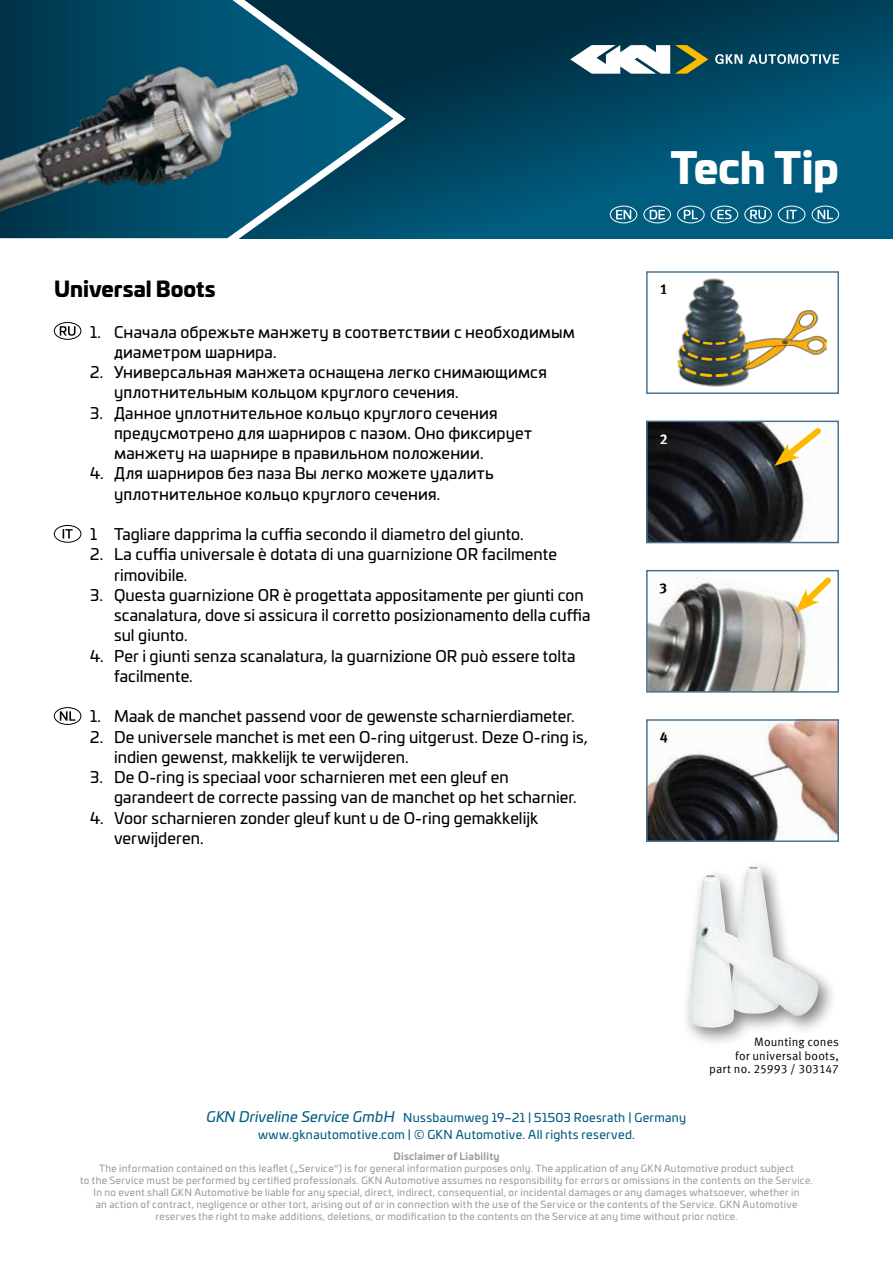
<style>
.page{position:relative;width:893px;height:1263px;background:#fff}
.page>*{position:absolute;margin:0;border:0;box-sizing:border-box;transform-origin:0 0}
.t1{font:900 42px "Univia Pro";letter-spacing:-.005em;color:#fff}
.t2{font:900 21px "Univia Pro";color:#000}
.t3{font:15.75px/20.2px "Univia Pro";letter-spacing:.005em;color:#000}
.t4{font:700 14.25px "Meta Offc";color:#000}
.t5{font:700 14.25px "Meta Offc";color:#fff}
.t6{font:12px/17px "Univia Pro";letter-spacing:.03em;color:#005d80;text-align:center}
.t7{font:12px/13.5px "Meta Offc Norm";letter-spacing:.01em;color:#000;text-align:right}
.t8{font:9.75px/12px "Univia Pro";letter-spacing:.035em;color:#9c9d9d;text-align:center}
.t9{font:700 9.75px "Univia Pro";letter-spacing:.03em;color:#9c9d9d}
.s1{font-style:italic;font-size:14.25px}
</style>
<div class="page">
<svg style="left:412px;top:0;width:481px;height:238px"></svg>
<svg style="left:570px;top:45px;width:138px;height:29px"></svg>
<svg style="left:715px;top:54px;width:27px;height:10px"></svg>
<svg style="left:748px;top:54px;width:91px;height:10px"></svg>
<svg style="left:0;top:0;width:412px;height:239px"></svg>
<img style="left:649px;top:722px;width:187px;height:117px">
<div style="left:646px;top:719px;width:193px;height:123px;border:2px solid #467593"></div>
<div style="left:682px;top:859px;width:156px;height:189px;background:#000;opacity:.5"></div>
<img style="left:689px;top:866px;width:129px;height:162px">
<img style="left:649px;top:582px;width:161px;height:108px">
<div style="left:646px;top:570px;width:193px;height:123px;border:2px solid #467593"></div>
<svg style="left:795px;top:572px;width:41px;height:41px"></svg>
<img style="left:649px;top:424px;width:185px;height:116px">
<div style="left:646px;top:421px;width:193px;height:122px;border:2px solid #467593"></div>
<svg style="left:774px;top:423px;width:52px;height:43px"></svg>
<img style="left:677px;top:278px;width:60px;height:109px">
<div style="left:646px;top:271px;width:193px;height:123px;border:2px solid #467593"></div>
<svg style="left:678px;top:329px;width:59px;height:50px"></svg>
<img style="left:737px;top:301px;width:90px;height:83px">
<div style="left:54px;top:322px;width:27px;height:18px;border:1px solid #000;border-radius:50%"></div>
<svg style="left:60px;top:326px;width:16px;height:10px"></svg>
<div style="left:54px;top:525px;width:27px;height:18px;border:1px solid #000;border-radius:50%"></div>
<svg style="left:63px;top:529px;width:10px;height:9px"></svg>
<div style="left:54px;top:707px;width:27px;height:18px;border:1px solid #000;border-radius:50%"></div>
<svg style="left:60px;top:711px;width:15px;height:10px"></svg>
<div style="left:644px;top:206px;width:27px;height:17px;border:1px solid #fff;border-radius:50%"></div>
<svg style="left:650px;top:210px;width:15px;height:9px"></svg>
<div style="left:610px;top:206px;width:27px;height:17px;border:1px solid #fff;border-radius:50%"></div>
<svg style="left:616px;top:210px;width:15px;height:9px"></svg>
<div style="left:711px;top:206px;width:27px;height:17px;border:1px solid #fff;border-radius:50%"></div>
<svg style="left:717px;top:210px;width:14px;height:9px"></svg>
<div style="left:812px;top:206px;width:27px;height:17px;border:1px solid #fff;border-radius:50%"></div>
<svg style="left:817px;top:210px;width:16px;height:9px"></svg>
<div style="left:677px;top:206px;width:27px;height:17px;border:1px solid #fff;border-radius:50%"></div>
<svg style="left:684px;top:210px;width:14px;height:9px"></svg>
<div style="left:744px;top:206px;width:28px;height:17px;border:1px solid #fff;border-radius:50%"></div>
<svg style="left:750px;top:210px;width:16px;height:9px"></svg>
<div style="left:778px;top:206px;width:27px;height:17px;border:1px solid #fff;border-radius:50%"></div>
<svg style="left:787px;top:210px;width:10px;height:9px"></svg>
<h2 class="t2" style="left:54px;top:272px;width:163px">Universal Boots</h2>
<p class="t3" style="left:114px;top:321px;width:462px;text-indent:-24px">1. Сначала обрежьте манжету в соответствии с необходимым диаметром шарнира.</p>
<p class="t3" style="left:114px;top:361px;width:434px;text-indent:-24px">2. Универсальная манжета оснащена легко снимающимся уплотнительным кольцом круглого сечения.</p>
<p class="t3" style="left:114px;top:402px;width:420px;text-indent:-24px">3. Данное уплотнительное кольцо круглого сечения предусмотрено для шарниров с пазом. Оно фиксирует манжету на шарнире в правильном положении.</p>
<p class="t3" style="left:114px;top:463px;width:381px;text-indent:-24px">4. Для шарниров без паза Вы легко можете удалить уплотнительное кольцо круглого сечения.</p>
<p class="t3" style="left:90px;top:523px;width:435px">1 Tagliare dapprima la cuffia secondo il diametro del giunto.</p>
<p class="t3" style="left:114px;top:543px;width:445px;text-indent:-24px">2. La cuffia universale è dotata di una guarnizione OR facilmente rimovibile.</p>
<p class="t3" style="left:114px;top:584px;width:478px;text-indent:-24px">3. Questa guarnizione OR è progettata appositamente per giunti con scanalatura, dove si assicura il corretto posizionamento della cuffia sul giunto.</p>
<p class="t3" style="left:114px;top:645px;width:463px;text-indent:-24px">4. Per i giunti senza scanalatura, la guarnizione OR può essere tolta facilmente.</p>
<p class="t3" style="left:90px;top:705px;width:486px">1. Maak de manchet passend voor de gewenste scharnierdiameter.</p>
<p class="t3" style="left:114px;top:726px;width:475px;text-indent:-24px">2. De universele manchet is met een O-ring uitgerust. Deze O-ring is, indien gewenst, makkelijk te verwijderen.</p>
<p class="t3" style="left:114px;top:766px;width:464px;text-indent:-24px">3. De O-ring is speciaal voor scharnieren met een gleuf en garandeert de correcte passing van de manchet op het scharnier.</p>
<p class="t3" style="left:114px;top:807px;width:426px;text-indent:-24px">4. Voor scharnieren zonder gleuf kunt u de O-ring gemakkelijk verwijderen.</p>
<h1 class="t1" style="left:671px;top:134px;width:170px">Tech Tip</h1>
<p class="t4" style="left:660px;top:281px;width:10px">1</p>
<p class="t5" style="left:660px;top:430px;width:10px">2</p>
<p class="t4" style="left:659px;top:580px;width:10px">3</p>
<p class="t4" style="left:660px;top:729px;width:10px">4</p>
<p class="t7" style="left:709px;top:1036px;width:131px">Mounting cones<br>for universal boots,<br>part no. 25993 / 303147</p>
<p class="t6" style="left:207px;top:1108px;width:481px"><span class="s1">GKN Driveline Service GmbH</span> Nussbaumweg 19–21 | 51503 Roesrath | Germany www.gknautomotive.com | © GKN Automotive. All rights reserved.</p>
<p class="t9" style="left:394px;top:1149px;width:107px">Disclaimer of Liability</p>
<p class="t8" style="left:80px;top:1162px;width:734px">The information contained on this leaflet („Service“) is for general information purposes only. The application of any GKN Automotive product subject<br>to the Service must be performed by certified professionals. GKN Automotive assumes no responsibility for errors or omissions in the contents on the Service.<br>In no event shall GKN Automotive be liable for any special, direct, indirect, consequential, or incidental damages or any damages whatsoever, whether in<br>an action of contract, negligence or other tort, arising out of or in connection with the use of the Service or the contents of the Service. GKN Automotive reserves the right to make additions, deletions, or modification to the contents on the Service at any time without prior notice.</p>
</div>
